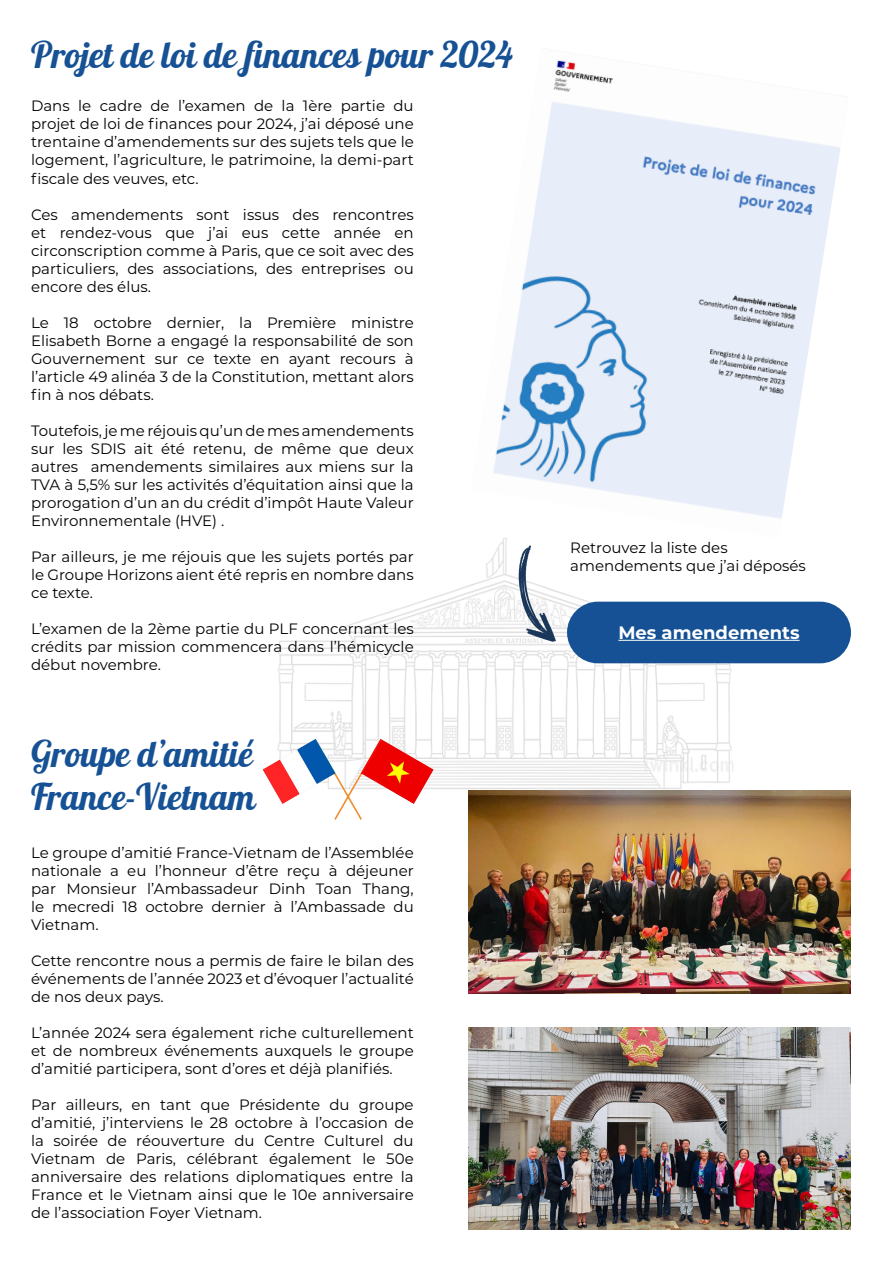
<style>
.page{position:relative;width:893px;height:1263px;background:#fff}
.page>*{position:absolute;margin:0;border:0;box-sizing:border-box;transform-origin:0 0}
.t1{font:36px/43.2px "Pattaya";color:#155194}
.t2{font:700 18px "Montserrat";color:#fff}
.t3{font:15px/18px "Montserrat";color:#000;text-align:justify}
</style>
<div class="page">
<img style="left:276px;top:553px;width:461px;height:238px">
<img style="left:493px;top:60px;width:347px;height:459px">
<div style="left:567px;top:602px;width:284px;height:61px;background:#155194;border-radius:31px"></div>
<hr style="left:618px;top:640px;width:182px;height:1px;background:#fff">
<img style="left:495px;top:538px;width:66px;height:103px">
<img style="left:468px;top:791px;width:383px;height:202px">
<img style="left:263px;top:738px;width:171px;height:82px">
<img style="left:468px;top:1028px;width:383px;height:202px">
<p class="t1" style="left:31px;top:35px;width:483px">Projet de loi de finances pour 2024</p>
<p class="t3" style="left:31px;top:97px;width:384px">Dans le cadre de l’examen de la 1ère partie du projet de loi de finances pour 2024, j’ai déposé une trentaine d’amendements sur des sujets tels que le logement, l’agriculture, le patrimoine, la demi-part fiscale des veuves, etc.</p>
<p class="t3" style="left:31px;top:205px;width:384px">Ces amendements sont issus des rencontres et rendez-vous que j’ai eus cette année en circonscription comme à Paris, que ce soit avec des particuliers, des associations, des entreprises ou encore des élus.</p>
<p class="t3" style="left:31px;top:313px;width:384px">Le 18 octobre dernier, la Première ministre Elisabeth Borne a engagé la responsabilité de son Gouvernement sur ce texte en ayant recours à l’article 49 alinéa 3 de la Constitution, mettant alors fin à nos débats.</p>
<p class="t3" style="left:31px;top:421px;width:384px">Toutefois, je me réjouis qu’un de mes amendements sur les SDIS ait été retenu, de même que deux autres amendements similaires aux miens sur la TVA à 5,5% sur les activités d’équitation ainsi que la prorogation d’un an du crédit d’impôt Haute Valeur Environnementale (HVE) .</p>
<p class="t3" style="left:31px;top:547px;width:384px">Par ailleurs, je me réjouis que les sujets portés par le Groupe Horizons aient été repris en nombre dans ce texte.</p>
<p class="t3" style="left:31px;top:619px;width:384px">L’examen de la 2ème partie du PLF concernant les crédits par mission commencera dans l’hémicycle début novembre.</p>
<p class="t1" style="left:31px;top:734px;width:226px">Groupe d’amitié<br>France-Vietnam</p>
<p class="t3" style="left:31px;top:843px;width:384px">Le groupe d’amitié France-Vietnam de l’Assemblée nationale a eu l’honneur d’être reçu à déjeuner par Monsieur l’Ambassadeur Dinh Toan Thang, le mecredi 18 octobre dernier à l’Ambassade du Vietnam.</p>
<p class="t3" style="left:31px;top:951px;width:384px">Cette rencontre nous a permis de faire le bilan des événements de l’année 2023 et d’évoquer l’actualité de nos deux pays.</p>
<p class="t3" style="left:31px;top:1023px;width:384px">L’année 2024 sera également riche culturellement et de nombreux événements auxquels le groupe d’amitié participera, sont d’ores et déjà planifiés.</p>
<p class="t3" style="left:31px;top:1095px;width:384px">Par ailleurs, en tant que Présidente du groupe d’amitié, j’interviens le 28 octobre à l’occasion de la soirée de réouverture du Centre Culturel du Vietnam de Paris, célébrant également le 50e anniversaire des relations diplomatiques entre la France et le Vietnam ainsi que le 10e anniversaire de l’association Foyer Vietnam.</p>
<p class="t3" style="left:570px;top:538px;width:237px">Retrouvez la liste des amendements que j’ai déposés</p>
<p class="t2" style="left:618px;top:619px;width:183px">Mes amendements</p>
</div>
